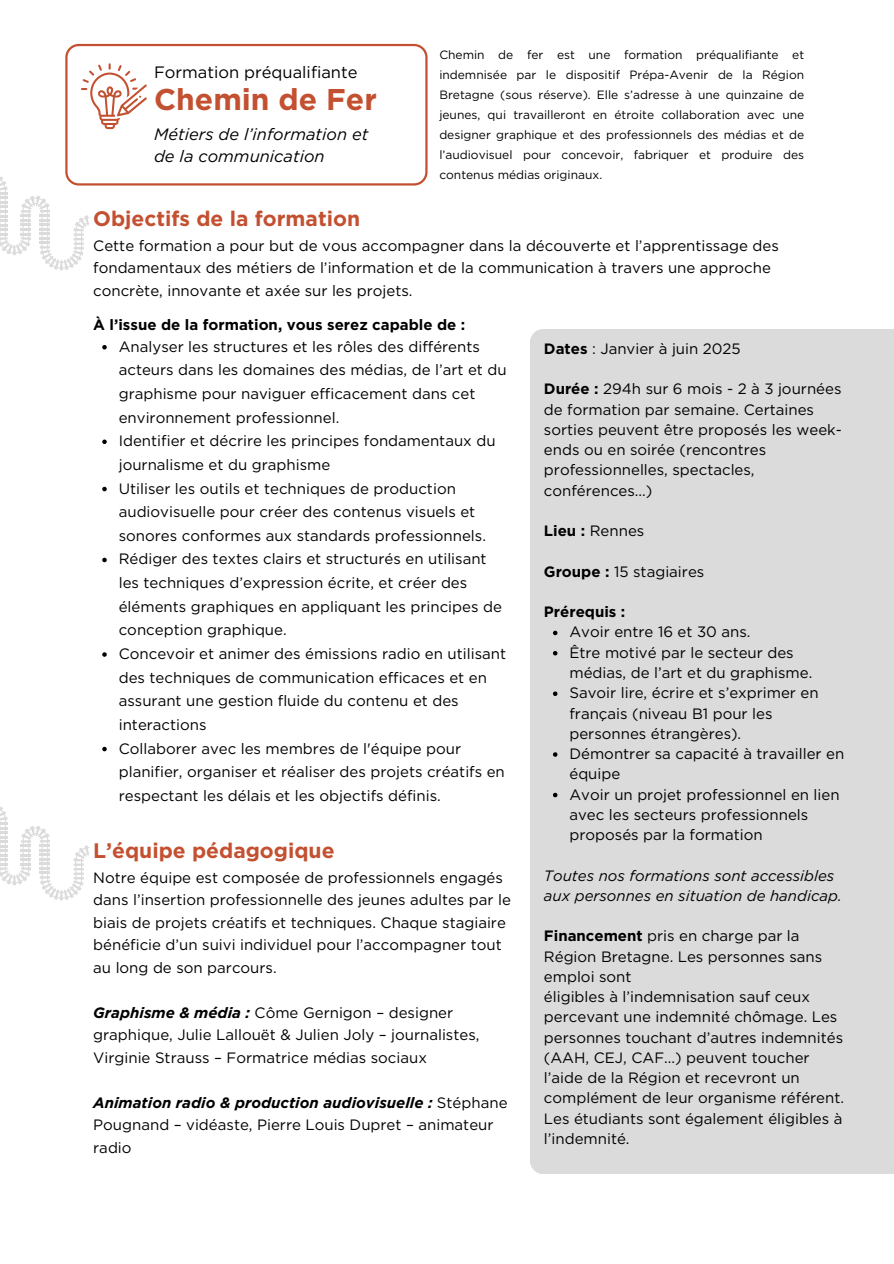
<style>
.page{position:relative;width:894px;height:1264px;background:#fff}
.page>*{position:absolute;margin:0;border:0;box-sizing:border-box;transform-origin:0 0}
.t1{font:700 30px "Gotham";color:#c35030}
.t2{font:700 21px "Gotham";color:#c35030}
.t3{font:italic 16.5px/22.5px "Gotham";color:#000}
.t4{font:16.5px "Gotham";color:#000}
.t5{font:15px/20.2px "Gotham";color:#000}
.t6{font:italic 15px/20.2px "Gotham";color:#000}
.t7{font:700 15px "Gotham";color:#000}
.t8{font:12px/20px "Gotham";color:#000;text-align:justify}
.s1{font-weight:700;font-style:italic}
.s2{font-weight:700}
</style>
<div class="page">
<svg style="left:0;top:176px;width:89px;height:94px"></svg>
<div style="left:530px;top:329px;width:363px;height:844px;background:#dbdbdb"></div>
<svg style="left:65px;top:44px;width:362px;height:141px"></svg>
<svg style="left:81px;top:63px;width:66px;height:66px"></svg>
<svg style="left:102px;top:345px;width:5px;height:4px"></svg>
<svg style="left:102px;top:439px;width:5px;height:5px"></svg>
<svg style="left:102px;top:487px;width:5px;height:4px"></svg>
<svg style="left:102px;top:557px;width:5px;height:5px"></svg>
<svg style="left:102px;top:652px;width:5px;height:4px"></svg>
<svg style="left:102px;top:746px;width:5px;height:5px"></svg>
<svg style="left:553px;top:630px;width:4px;height:5px"></svg>
<svg style="left:553px;top:651px;width:4px;height:4px"></svg>
<svg style="left:553px;top:691px;width:4px;height:5px"></svg>
<svg style="left:553px;top:752px;width:4px;height:4px"></svg>
<svg style="left:553px;top:792px;width:4px;height:5px"></svg>
<svg style="left:0;top:807px;width:89px;height:93px"></svg>
<h3 class="t4" style="left:154px;top:63px;width:205px">Formation préqualifiante</h3>
<h3 class="t1" style="left:154px;top:81px;width:224px">Chemin de Fer</h3>
<h3 class="t3" style="left:154px;top:122px;width:216px">Métiers de l’information et de la communication</h3>
<p class="t8" style="left:439px;top:44px;width:366px">Chemin de fer est une formation préqualifiante et indemnisée par le dispositif Prépa-Avenir de la Région Bretagne (sous réserve). Elle s’adresse à une quinzaine de jeunes, qui travailleront en étroite collaboration avec une designer graphique et des professionnels des médias et de l’audiovisuel pour concevoir, fabriquer et produire des contenus médias originaux.</p>
<p class="t2" style="left:93px;top:206px;width:268px">Objectifs de la formation</p>
<p class="t5" style="left:93px;top:234px;width:686px;line-height:22.5px">Cette formation a pour but de vous accompagner dans la découverte et l’apprentissage des fondamentaux des métiers de l’information et de la communication à travers une approche concrète, innovante et axée sur les projets.</p>
<h3 class="t7" style="left:93px;top:316px;width:373px">À l’issue de la formation, vous serez capable de :</h3>
<h1 class="t5" style="left:119px;top:334px;width:389px;line-height:23.7px">Analyser les structures et les rôles des différents acteurs dans les domaines des médias, de l’art et du graphisme pour naviguer efficacement dans cet environnement professionnel.</h1>
<h3 class="t5" style="left:119px;top:429px;width:378px;line-height:23.7px">Identifier et décrire les principes fondamentaux du journalisme et du graphisme</h3>
<p class="t5" style="left:119px;top:476px;width:368px;line-height:23.7px">Utiliser les outils et techniques de production audiovisuelle pour créer des contenus visuels et sonores conformes aux standards professionnels.</p>
<p class="t5" style="left:119px;top:547px;width:384px;line-height:23.7px">Rédiger des textes clairs et structurés en utilisant les techniques d’expression écrite, et créer des éléments graphiques en appliquant les principes de conception graphique.</p>
<h3 class="t5" style="left:119px;top:641px;width:389px;line-height:23.7px">Concevoir et animer des émissions radio en utilisant des techniques de communication efficaces et en assurant une gestion fluide du contenu et des interactions</h3>
<p class="t5" style="left:119px;top:736px;width:387px;line-height:23.7px">Collaborer avec les membres de l'équipe pour planifier, organiser et réaliser des projets créatifs en respectant les délais et les objectifs définis.</p>
<h2 class="t2" style="left:93px;top:837px;width:243px">L’équipe pédagogique</h2>
<p class="t5" style="left:93px;top:866px;width:419px;line-height:22.5px">Notre équipe est composée de professionnels engagés dans l’insertion professionnelle des jeunes adultes par le biais de projets créatifs et techniques. Chaque stagiaire bénéficie d’un suivi individuel pour l’accompagner tout au long de son parcours.</p>
<p class="t5" style="left:93px;top:1001px;width:387px;line-height:22.5px"><span class="s1">Graphisme &amp; média :</span> Côme Gernigon – designer graphique, Julie Lallouët &amp; Julien Joly – journalistes,<br>Virginie Strauss – Formatrice médias sociaux</p>
<p class="t5" style="left:93px;top:1091px;width:415px;line-height:22.5px"><span class="s1">Animation radio &amp; production audiovisuelle :</span> Stéphane<br>Pougnand – vidéaste, Pierre Louis Dupret – animateur radio</p>
<h2 class="t5" style="left:544px;top:338px;width:198px"><span class="s2">Dates</span> : Janvier à juin 2025</h2>
<p class="t5" style="left:544px;top:379px;width:299px"><span class="s2">Durée :</span> 294h sur 6 mois - 2 à 3 journées de formation par semaine. Certaines sorties peuvent être proposés les week&shy;ends ou en soirée (rencontres professionnelles, spectacles, conférences...)</p>
<p class="t5" style="left:544px;top:520px;width:102px"><span class="s2">Lieu :</span> Rennes</p>
<p class="t5" style="left:544px;top:561px;width:162px"><span class="s2">Groupe :</span> 15 stagiaires</p>
<p class="t7" style="left:544px;top:603px;width:83px">Prérequis :</p>
<p class="t5" style="left:569px;top:622px;width:182px">Avoir entre 16 et 30 ans.</p>
<p class="t5" style="left:569px;top:642px;width:244px">Être motivé par le secteur des médias, de l’art et du graphisme.</p>
<h3 class="t5" style="left:569px;top:682px;width:250px">Savoir lire, écrire et s’exprimer en français (niveau B1 pour les personnes étrangères).</h3>
<p class="t5" style="left:569px;top:743px;width:276px">Démontrer sa capacité à travailler en équipe</p>
<p class="t5" style="left:569px;top:784px;width:271px">Avoir un projet professionnel en lien avec les secteurs professionnels proposés par la formation</p>
<p class="t6" style="left:544px;top:865px;width:299px">Toutes nos formations sont accessibles aux personnes en situation de handicap.</p>
<h3 class="t5" style="left:544px;top:925px;width:301px"><span class="s2">Financement</span> pris en charge par la Région Bretagne. Les personnes sans emploi sont<br>éligibles à l’indemnisation sauf ceux percevant une indemnité chômage. Les personnes touchant d’autres indemnités (AAH, CEJ, CAF...) peuvent toucher l’aide de la Région et recevront un complément de leur organisme référent.<br>Les étudiants sont également éligibles à l’indemnité.</h3>
</div>
